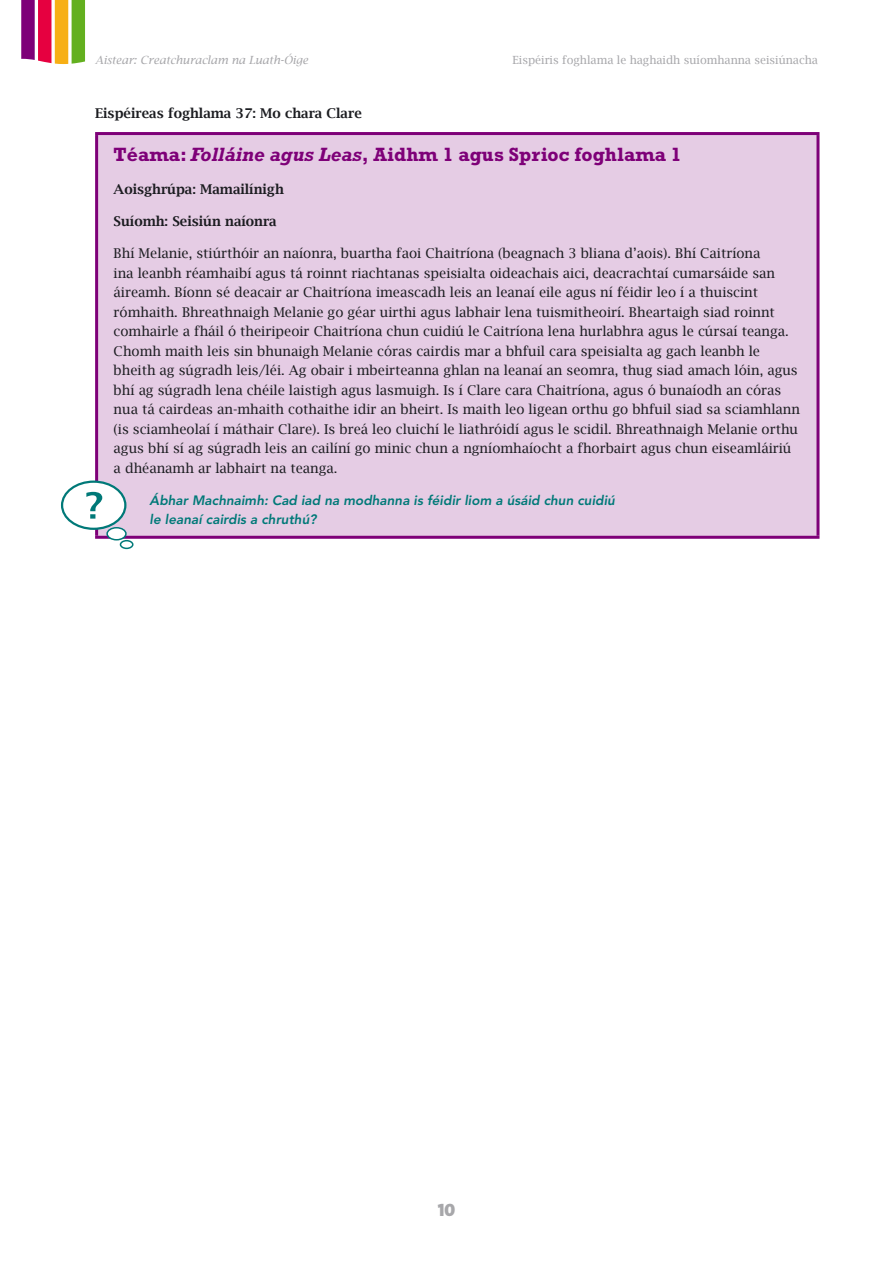
<style>
.page{position:relative;width:893px;height:1263px;background:#fff}
.page>*{position:absolute;margin:0;border:0;box-sizing:border-box;transform-origin:0 0}
.t1{font:700 19.5px "Rockwell";color:#7e0078}
.t2{font:18px "The Sans Black Caps";color:#a7a7aa}
.t3{font:13.5px/19.5px "Lucida Bright";color:#1b1c20}
.t4{font:italic 800 13.5px/19.5px "Avenir";color:#007978}
.t5{font:600 13.5px "Lucida Bright";color:#1b1c20}
.t6{font:11.25px "Lucida Bright";color:#a7a7aa}
.t7{font:italic 11.25px "Lucida Bright";color:#a7a7aa}
.s1{font-style:italic}
</style>
<div class="page">
<svg style="left:21px;top:0;width:64px;height:64px;background:#bf785e"></svg>
<div style="left:97px;top:134px;width:721px;height:403px;background:#e5cce4"></div>
<hr style="left:95px;top:132px;width:724px;height:3px;background:#7e0078">
<hr style="left:95px;top:135px;width:3px;height:401px;background:#7e0078">
<hr style="left:816px;top:135px;width:3px;height:401px;background:#7e0078">
<hr style="left:95px;top:536px;width:724px;height:3px;background:#7e0078">
<div style="left:62px;top:482px;width:63px;height:47px;background:#fff;border-radius:50%"></div>
<div style="left:61px;top:480px;width:65px;height:50px;border:2px solid #007978;border-radius:50%"></div>
<div style="left:107px;top:528px;width:19px;height:12px;background:#fff;border-radius:50%"></div>
<div style="left:106px;top:527px;width:21px;height:13px;border:2px solid #007978;border-radius:50%"></div>
<div style="left:120px;top:540px;width:14px;height:9px;border:2px solid #007978;border-radius:50%"></div>
<svg style="left:86px;top:492px;width:16px;height:27px"></svg>
<p class="t7" style="left:95px;top:53px;width:215px">Aistear: Creatchuraclam na Luath-Óige</p>
<p class="t6" style="left:513px;top:53px;width:307px">Eispéiris foghlama le haghaidh suíomhanna seisiúnacha</p>
<p class="t5" style="left:95px;top:104px;width:268px">Eispéireas foghlama 37: Mo chara Clare</p>
<h1 class="t1" style="left:114px;top:143px;width:569px">Téama: <span class="s1">Folláine agus Leas</span>, Aidhm 1 agus Sprioc foghlama 1</h1>
<p class="t5" style="left:114px;top:181px;width:172px">Aoisghrúpa: Mamailínigh</p>
<p class="t5" style="left:114px;top:213px;width:165px">Suíomh: Seisiún naíonra</p>
<p class="t3" style="left:114px;top:243px;width:688px">Bhí Melanie, stiúrthóir an naíonra, buartha faoi Chaitríona (beagnach 3 bliana d’aois). Bhí Caitríona<br>ina leanbh réamhaibí agus tá roinnt riachtanas speisialta oideachais aici, deacrachtaí cumarsáide san áireamh. Bíonn sé deacair ar Chaitríona imeascadh leis an leanaí eile agus ní féidir leo í a thuiscint rómhaith. Bhreathnaigh Melanie go géar uirthi agus labhair lena tuismitheoirí. Bheartaigh siad roinnt comhairle a fháil ó theiripeoir Chaitríona chun cuidiú le Caitríona lena hurlabhra agus le cúrsaí teanga.<br>Chomh maith leis sin bhunaigh Melanie córas cairdis mar a bhfuil cara speisialta ag gach leanbh le bheith ag súgradh leis/léi. Ag obair i mbeirteanna ghlan na leanaí an seomra, thug siad amach lóin, agus bhí ag súgradh lena chéile laistigh agus lasmuigh. Is í Clare cara Chaitríona, agus ó bunaíodh an córas nua tá cairdeas an-mhaith cothaithe idir an bheirt. Is maith leo ligean orthu go bhfuil siad sa sciamhlann (is sciamheolaí í máthair Clare). Is breá leo cluichí le liathróidí agus le scidil. Bhreathnaigh Melanie orthu agus bhí sí ag súgradh leis an cailíní go minic chun a ngníomhaíocht a fhorbairt agus chun eiseamláiriú a dhéanamh ar labhairt na teanga.</p>
<p class="t4" style="left:150px;top:490px;width:467px">Ábhar Machnaimh: Cad iad na modhanna is féidir liom a úsáid chun cuidiú le leanaí cairdis a chruthú?</p>
<h2 class="t2" style="left:438px;top:1195px;width:19px">10</h2>
</div>
